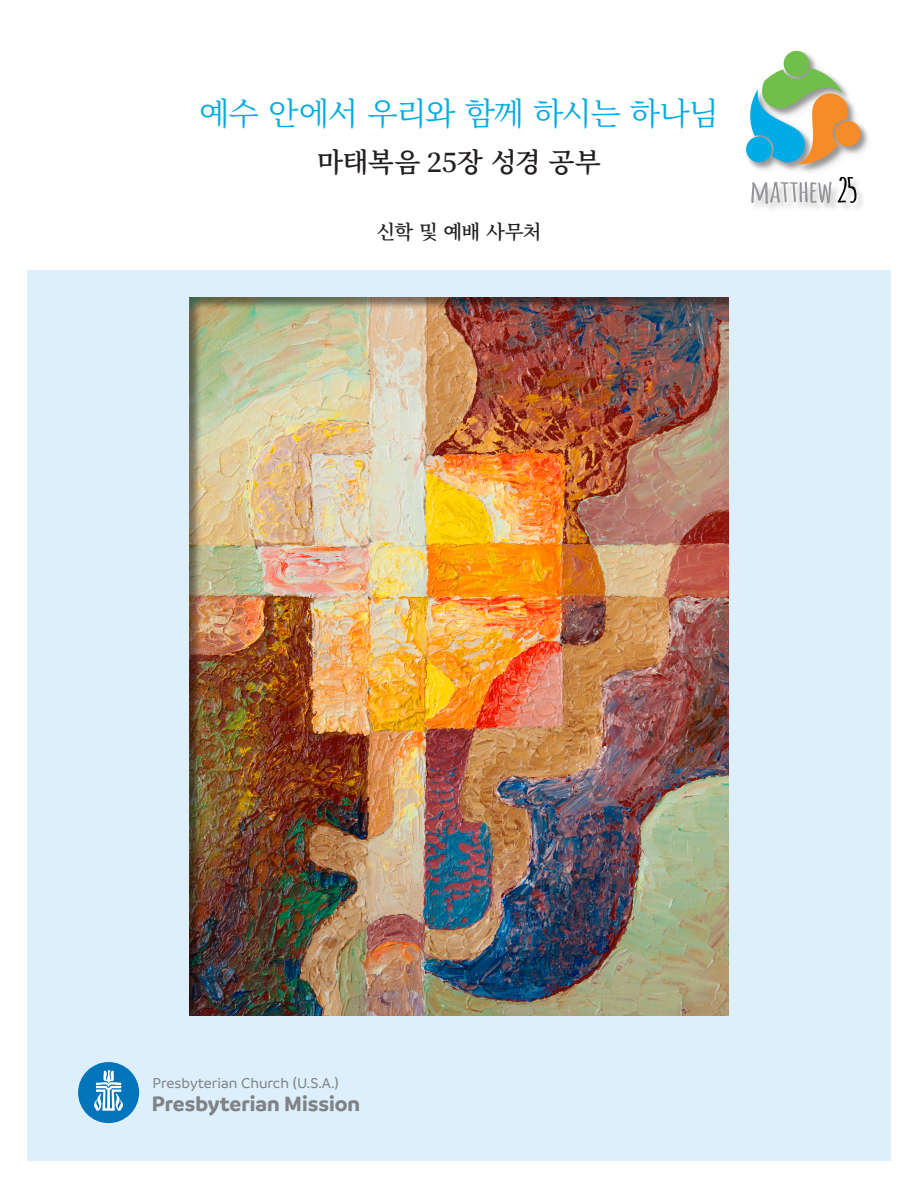
<style>
.page{position:relative;width:918px;height:1188px;background:#fff}
.page>*{position:absolute;margin:0;border:0;box-sizing:border-box;transform-origin:0 0}
.t1{font:31.5px "Source Han Serif K";letter-spacing:-.045em;color:#00abe5}
.t2{font:600 27px "Source Han Serif K";letter-spacing:-.01em;color:#231f20}
.t3{font:700 22.2px "Branding";color:#808285}
.t4{font:600 19.5px "Source Han Serif K";letter-spacing:-.04em;color:#231f20}
.t5{font:500 15.3px "Branding";color:#808285}
</style>
<div class="page">
<div style="left:27px;top:270px;width:864px;height:891px;background:#dceffa"></div>
<div style="left:746px;top:51px;width:130px;height:162px;background:#231f20;opacity:.25"></div>
<svg style="left:751px;top:182px;width:80px;height:22px"></svg>
<svg style="left:838px;top:177px;width:18px;height:26px"></svg>
<img style="left:746px;top:51px;width:125px;height:123px">
<svg style="left:746px;top:50px;width:116px;height:114px"></svg>
<div style="left:80px;top:296px;width:758px;height:720px;background:#231f20;opacity:.5"></div>
<div style="left:78px;top:1062px;width:61px;height:61px;background:#0174bc;border-radius:50%"></div>
<svg style="left:94px;top:1070px;width:29px;height:41px"></svg>
<p class="t1" style="left:199px;top:96px;width:521px">예수 안에서 우리와 함께 하시는 하나님</p>
<p class="t2" style="left:317px;top:147px;width:285px">마태복음 25장 성경 공부</p>
<p class="t4" style="left:376px;top:221px;width:167px">신학 및 예배 사무처</p>
<p class="t5" style="left:153px;top:1075px;width:188px">Presbyterian Church (U.S.A.)</p>
<p class="t3" style="left:152px;top:1091px;width:210px">Presbyterian Mission</p>
</div>
